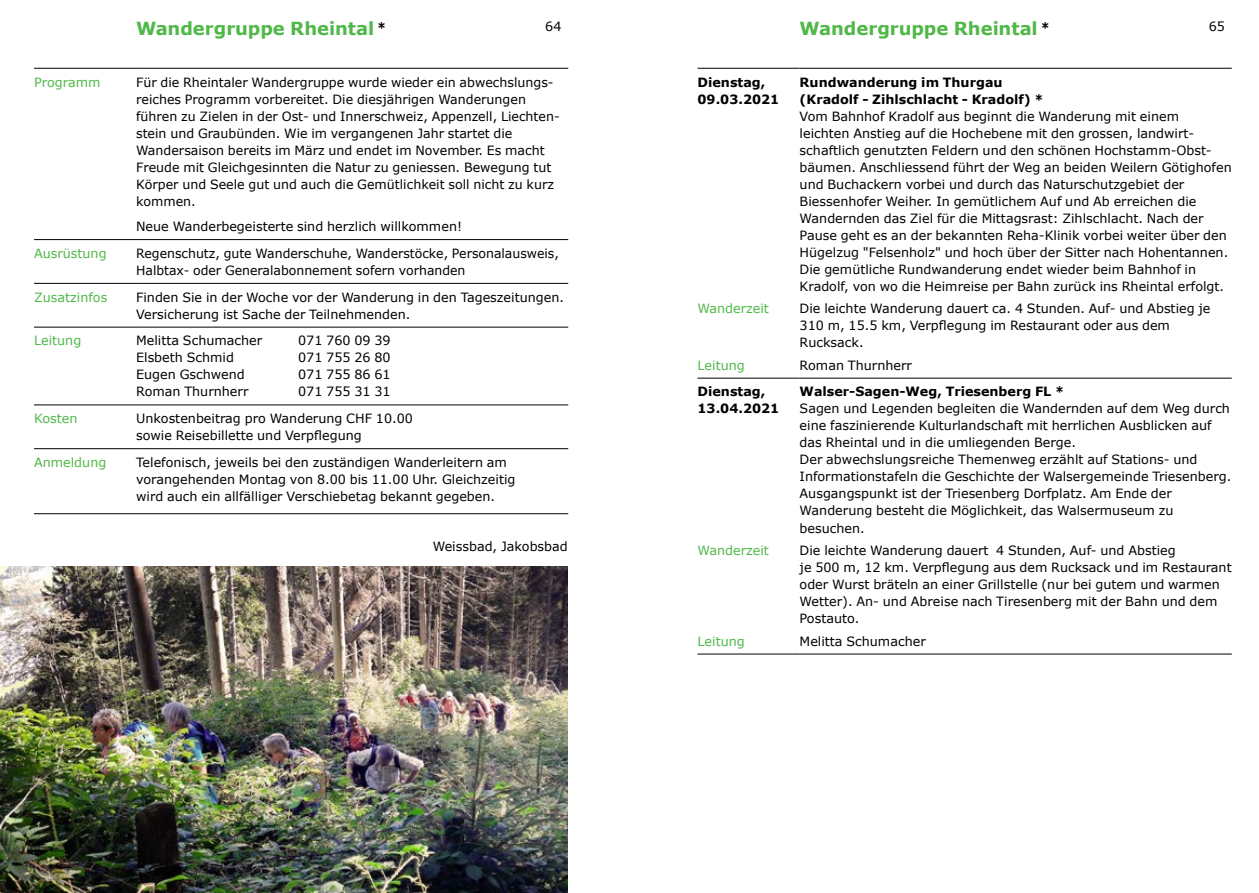
<style>
.page{position:relative;width:1259px;height:893px;background:#fff}
.page>*{position:absolute;margin:0;border:0;box-sizing:border-box;transform-origin:0 0}
.t1{font:700 18px "Verdana";letter-spacing:-.005em;color:#50b848}
.t2{font:12.75px/17px "Verdana";color:#000}
.t3{font:700 12.75px/17px "Verdana";color:#000}
.t4{font:12.75px "Verdana";color:#50b848}
</style>
<div class="page">
<hr style="left:34px;top:68px;width:102px;height:1px;background:#000">
<hr style="left:136px;top:68px;width:432px;height:1px;background:#000">
<hr style="left:34px;top:239px;width:102px;height:1px;background:#000">
<hr style="left:136px;top:239px;width:432px;height:1px;background:#000">
<hr style="left:34px;top:283px;width:102px;height:1px;background:#000">
<hr style="left:136px;top:283px;width:432px;height:1px;background:#000">
<hr style="left:34px;top:327px;width:102px;height:1px;background:#000">
<hr style="left:136px;top:327px;width:432px;height:1px;background:#000">
<hr style="left:34px;top:405px;width:102px;height:1px;background:#000">
<hr style="left:136px;top:405px;width:432px;height:1px;background:#000">
<hr style="left:34px;top:448px;width:102px;height:1px;background:#000">
<hr style="left:136px;top:448px;width:432px;height:1px;background:#000">
<hr style="left:34px;top:513px;width:102px;height:1px;background:#000">
<hr style="left:136px;top:513px;width:432px;height:1px;background:#000">
<img style="left:0;top:566px;width:568px;height:327px">
<hr style="left:697px;top:68px;width:102px;height:1px;background:#000">
<hr style="left:799px;top:68px;width:432px;height:1px;background:#000">
<hr style="left:697px;top:378px;width:102px;height:1px;background:#000">
<hr style="left:799px;top:378px;width:432px;height:1px;background:#000">
<hr style="left:697px;top:654px;width:102px;height:1px;background:#000">
<hr style="left:799px;top:654px;width:432px;height:1px;background:#000">
<h1 class="t1" style="left:136px;top:17px;width:252px">Wandergruppe Rheintal <sup>*</sup></h1>
<p class="t2" style="left:545px;top:18px;width:18px">64</p>
<p class="t4" style="left:34px;top:74px;width:68px">Programm</p>
<p class="t2" style="left:136px;top:74px;width:425px">Für die Rheintaler Wandergruppe wurde wieder ein abwechslungs&shy;reiches Programm vorbereitet. Die diesjährigen Wanderungen führen zu Zielen in der Ost- und Innerschweiz, Appenzell, Liechten&shy;stein und Graubünden. Wie im vergangenen Jahr startet die Wandersaison bereits im März und endet im November. Es macht Freude mit Gleichgesinnten die Natur zu geniessen. Bewegung tut Körper und Seele gut und auch die Gemütlichkeit soll nicht zu kurz kommen.</p>
<p class="t2" style="left:136px;top:218px;width:327px">Neue Wanderbegeisterte sind herzlich willkommen!</p>
<p class="t4" style="left:34px;top:245px;width:74px">Ausrüstung</p>
<p class="t2" style="left:136px;top:245px;width:424px">Regenschutz, gute Wanderschuhe, Wanderstöcke, Personalausweis,<br>Halbtax- oder Generalabonnement sofern vorhanden</p>
<p class="t4" style="left:34px;top:289px;width:75px">Zusatzinfos</p>
<p class="t2" style="left:136px;top:289px;width:429px">Finden Sie in der Woche vor der Wanderung in den Tageszeitungen.<br>Versicherung ist Sache der Teilnehmenden.</p>
<p class="t4" style="left:34px;top:333px;width:49px">Leitung</p>
<p class="t2" style="left:136px;top:332px;width:128px">Melitta Schumacher</p>
<p class="t2" style="left:298px;top:332px;width:94px">071 760 09 39</p>
<p class="t2" style="left:136px;top:349px;width:99px">Elsbeth Schmid</p>
<p class="t2" style="left:298px;top:349px;width:94px">071 755 26 80</p>
<p class="t2" style="left:136px;top:366px;width:110px">Eugen Gschwend</p>
<p class="t2" style="left:298px;top:366px;width:94px">071 755 86 61</p>
<p class="t2" style="left:136px;top:383px;width:114px">Roman Thurnherr</p>
<p class="t2" style="left:298px;top:383px;width:94px">071 755 31 31</p>
<p class="t4" style="left:34px;top:410px;width:45px">Kosten</p>
<p class="t2" style="left:136px;top:410px;width:278px">Unkostenbeitrag pro Wanderung CHF 10.00 sowie Reisebillette und Verpflegung</p>
<p class="t4" style="left:34px;top:454px;width:74px">Anmeldung</p>
<p class="t2" style="left:136px;top:454px;width:381px">Telefonisch, jeweils bei den zuständigen Wanderleitern am vorangehenden Montag von 8.00 bis 11.00 Uhr. Gleichzeitig wird auch ein allfälliger Verschiebetag bekannt gegeben.</p>
<p class="t2" style="left:433px;top:538px;width:137px">Weissbad, Jakobsbad</p>
<h1 class="t1" style="left:799px;top:17px;width:252px">Wandergruppe Rheintal <sup>*</sup></h1>
<p class="t2" style="left:1208px;top:18px;width:18px">65</p>
<p class="t3" style="left:697px;top:73px;width:83px">Dienstag,<br>09.03.2021</p>
<p class="t3" style="left:799px;top:73px;width:245px">Rundwanderung im Thurgau (Kradolf - Zihlschlacht - Kradolf) *</p>
<p class="t2" style="left:799px;top:108px;width:434px">Vom Bahnhof Kradolf aus beginnt die Wanderung mit einem leichten Anstieg auf die Hochebene mit den grossen, landwirt&shy;schaftlich genutzten Feldern und den schönen Hochstamm-Obst&shy;bäumen. Anschliessend führt der Weg an beiden Weilern Götighofen und Buchackern vorbei und durch das Naturschutzgebiet der Biessenhofer Weiher. In gemütlichem Auf und Ab erreichen die Wandernden das Ziel für die Mittagsrast: Zihlschlacht. Nach der Pause geht es an der bekannten Reha-Klinik vorbei weiter über den Hügelzug "Felsenholz" und hoch über der Sitter nach Hohentannen.<br>Die gemütliche Rundwanderung endet wieder beim Bahnhof in Kradolf, von wo die Heimreise per Bahn zurück ins Rheintal erfolgt.</p>
<p class="t4" style="left:697px;top:300px;width:73px">Wanderzeit</p>
<p class="t2" style="left:799px;top:300px;width:412px">Die leichte Wanderung dauert ca. 4 Stunden. Auf- und Abstieg je<br>310 m, 15.5 km, Verpflegung im Restaurant oder aus dem<br>Rucksack.</p>
<p class="t4" style="left:697px;top:357px;width:49px">Leitung</p>
<p class="t2" style="left:799px;top:357px;width:114px">Roman Thurnherr</p>
<p class="t3" style="left:697px;top:383px;width:83px">Dienstag,<br>13.04.2021</p>
<p class="t3" style="left:799px;top:383px;width:266px">Walser-Sagen-Weg, Triesenberg FL *</p>
<p class="t2" style="left:799px;top:400px;width:433px">Sagen und Legenden begleiten die Wandernden auf dem Weg durch eine faszinierende Kulturlandschaft mit herrlichen Ausblicken auf das Rheintal und in die umliegenden Berge.<br>Der abwechslungsreiche Themenweg erzählt auf Stations- und Informationstafeln die Geschichte der Walsergemeinde Triesenberg.<br>Ausgangspunkt ist der Triesenberg Dorfplatz. Am Ende der Wanderung besteht die Möglichkeit, das Walsermuseum zu besuchen.</p>
<p class="t4" style="left:697px;top:542px;width:73px">Wanderzeit</p>
<p class="t2" style="left:799px;top:542px;width:434px">Die leichte Wanderung dauert 4 Stunden, Auf- und Abstieg<br>je 500 m, 12 km. Verpflegung aus dem Rucksack und im Restaurant oder Wurst bräteln an einer Grillstelle (nur bei gutem und warmen Wetter). An- und Abreise nach Tiresenberg mit der Bahn und dem Postauto.</p>
<p class="t4" style="left:697px;top:633px;width:49px">Leitung</p>
<p class="t2" style="left:799px;top:633px;width:128px">Melitta Schumacher</p>
</div>
